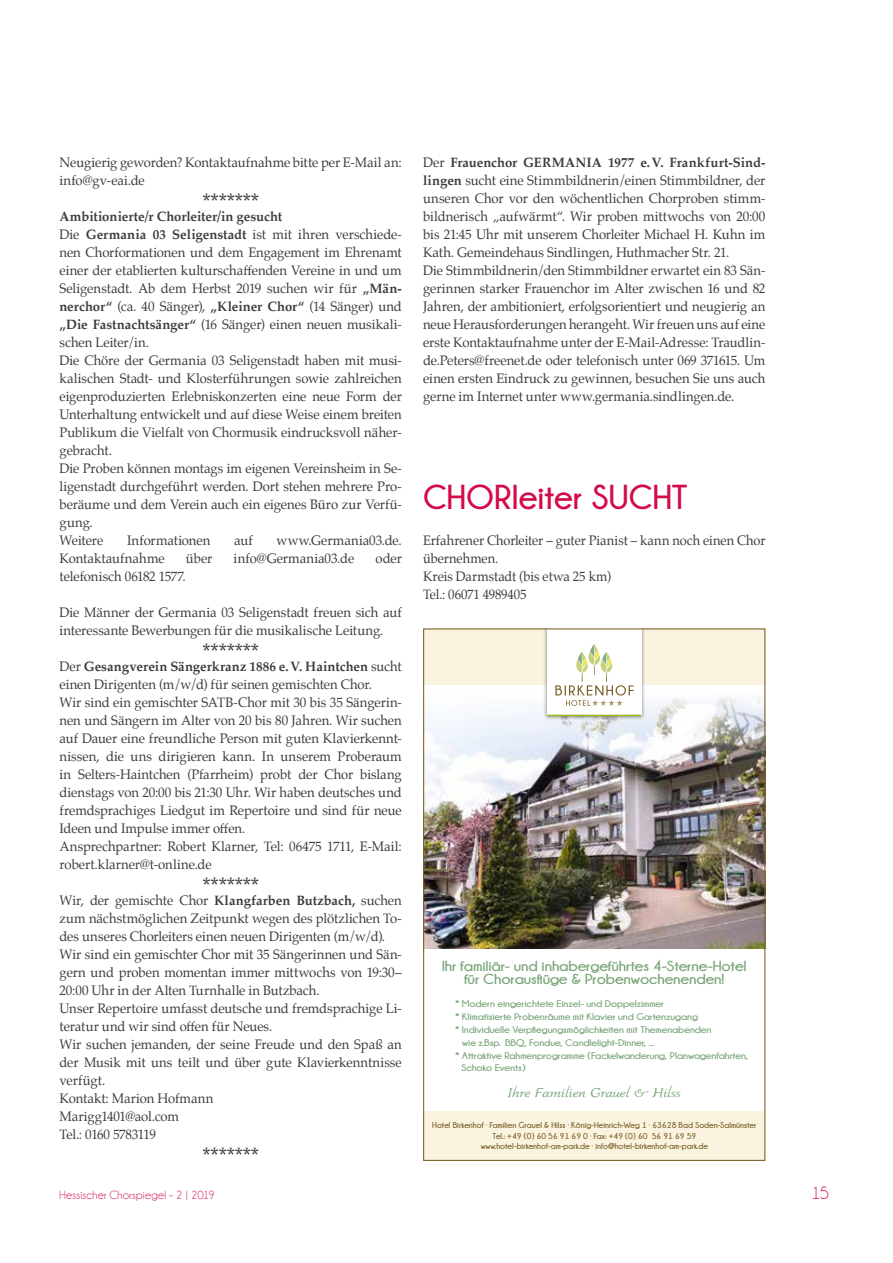
<style>
.page{position:relative;width:893px;height:1263px;background:#fff}
.page>*{position:absolute;margin:0;border:0;box-sizing:border-box;transform-origin:0 0}
.t1{font:700 34.5px "Champagne&Limousines";color:#d40b48}
.t2{font:22.5px "Palatino";color:#3c3c3b}
.t3{font:18px "Champagne&Limousines";color:#d40b48}
.t4{font:700 17.25px "Lake Informal";letter-spacing:-.01em;color:#78a577;scale:1.11 1}
.t5{font:700 14.55px/13.8px "Champagne&Limousines";letter-spacing:-.01em;color:#78a577;text-align:center;scale:1.11 1}
.t6{font:13.5px/18px "Palatino";letter-spacing:-.005em;color:#3c3c3b}
.t7{font:13.5px/18px "Palatino";letter-spacing:-.005em;color:#3c3c3b;scale:.95 1}
.t8{font:12px "Champagne&Limousines";letter-spacing:.02em;color:#d40b48}
.t9{font:700 9.6px "Champagne&Limousines";letter-spacing:-.01em;color:#78a577;scale:1.11 1}
.t10{font:700 8.55px/10.6px "Champagne&Limousines";color:#7a5e25;text-align:center}
.s1{font-weight:700}
</style>
<div class="page">
<img style="left:425px;top:697px;width:338px;height:252px">
<div style="left:423px;top:1111px;width:342px;height:49px;background:#f9f3e0"></div>
<div style="left:423px;top:628px;width:342px;height:57px;background:#f9f3e0"></div>
<div style="left:543px;top:628px;width:102px;height:92px;background:#000;opacity:.5"></div>
<div style="left:547px;top:628px;width:94px;height:88px;background:#fff"></div>
<svg style="left:555px;top:644px;width:78px;height:62px"></svg>
<hr style="left:547px;top:715px;width:94px;height:1px;background:#9ab419">
<div style="left:660px;top:760px;width:26px;height:8px;background:#000;opacity:.5"></div>
<svg style="left:661px;top:761px;width:22px;height:4px"></svg>
<p class="t6" style="left:60px;top:153px;width:344px">Neugierig geworden? Kontaktaufnahme bitte per E-Mail an: info@gv-eai.de</p>
<h2 class="t2" style="left:202px;top:184px;width:58px">*******</h2>
<p class="t6" style="left:60px;top:207px;width:344px"><span class="s1">Ambitionierte/r Chorleiter/in gesucht<br></span>Die <span class="s1">Germania 03 Seligenstadt</span> ist mit ihren verschiede&shy;nen Chorformationen und dem Engagement im Ehrenamt einer der etablierten kulturschaffenden Vereine in und um Seligenstadt. Ab dem Herbst 2019 suchen wir für <span class="s1">„Män&shy;nerchor“</span> (ca. 40 Sänger), <span class="s1">„Kleiner Chor“</span> (14 Sänger) und <span class="s1">„Die Fastnachtsänger“</span> (16 Sänger) einen neuen musikali&shy;schen Leiter/in.<br>Die Chöre der Germania 03 Seligenstadt haben mit musi&shy;kalischen Stadt- und Klosterführungen sowie zahlreichen eigenproduzierten Erlebniskonzerten eine neue Form der Unterhaltung entwickelt und auf diese Weise einem breiten Publikum die Vielfalt von Chormusik eindrucksvoll näher&shy;gebracht.<br>Die Proben können montags im eigenen Vereinsheim in Se&shy;ligenstadt durchgeführt werden. Dort stehen mehrere Pro&shy;beräume und dem Verein auch ein eigenes Büro zur Verfü&shy;gung.<br>Weitere</p>
<p class="t6" style="left:127px;top:531px;width:85px">Informationen</p>
<p class="t6" style="left:234px;top:531px;width:20px">auf</p>
<p class="t6" style="left:277px;top:531px;width:127px">www.Germania03.de.</p>
<p class="t6" style="left:60px;top:549px;width:107px">Kontaktaufnahme</p>
<p class="t6" style="left:186px;top:549px;width:28px">über</p>
<p class="t6" style="left:234px;top:549px;width:122px">info@Germania03.de</p>
<p class="t6" style="left:376px;top:549px;width:28px">oder</p>
<p class="t6" style="left:60px;top:567px;width:128px">telefonisch 06182 1577.</p>
<p class="t6" style="left:60px;top:603px;width:344px">Die Männer der Germania 03 Seligenstadt freuen sich auf interessante Bewerbungen für die musikalische Leitung.</p>
<h2 class="t2" style="left:202px;top:634px;width:58px">*******</h2>
<p class="t6" style="left:60px;top:657px;width:344px">Der <span class="s1">Gesangverein Sängerkranz 1886 e.V. Haintchen</span> sucht einen Dirigenten (m/w/d) für seinen gemischten Chor.<br>Wir sind ein gemischter SATB-Chor mit 30 bis 35 Sängerin&shy;nen und Sängern im Alter von 20 bis 80 Jahren. Wir suchen auf Dauer eine freundliche Person mit guten Klavierkennt&shy;nissen, die uns dirigieren kann. In unserem Proberaum in Selters-Haintchen (Pfarrheim) probt der Chor bislang dienstags von 20:00 bis 21:30 Uhr. Wir haben deutsches und fremdsprachiges Liedgut im Repertoire und sind für neue Ideen und Impulse immer offen.<br>Ansprechpartner: Robert Klarner, Tel: 06475 1711, E-Mail: robert.klarner@t-online.de</p>
<h2 class="t2" style="left:202px;top:868px;width:58px">*******</h2>
<p class="t6" style="left:60px;top:891px;width:344px">Wir, der gemischte Chor <span class="s1">Klangfarben Butzbach,</span> suchen zum nächstmöglichen Zeitpunkt wegen des plötzlichen To&shy;des unseres Chorleiters einen neuen Dirigenten (m/w/d).<br>Wir sind ein gemischter Chor mit 35 Sängerinnen und Sän&shy;gern und proben momentan immer mittwochs von 19:30– 20:00 Uhr in der Alten Turnhalle in Butzbach.<br>Unser Repertoire umfasst deutsche und fremdsprachige Li&shy;teratur und wir sind offen für Neues.<br>Wir suchen jemanden, der seine Freude und den Spaß an der Musik mit uns teilt und über gute Klavierkenntnisse verfügt.<br>Kontakt: Marion Hofmann<br>Marigg1401@aol.com<br>Tel.: 0160 5783119</p>
<h2 class="t2" style="left:202px;top:1138px;width:58px">*******</h2>
<p class="t6" style="left:423px;top:153px;width:344px">Der <span class="s1">Frauenchor GERMANIA 1977 e.V. Frankfurt-Sind&shy;lingen</span> sucht eine Stimmbildnerin/einen Stimmbildner, der unseren Chor vor den wöchentlichen Chorproben stimm&shy;bildnerisch „aufwärmt“. Wir proben mittwochs von 20:00 bis 21:45 Uhr mit unserem Chorleiter Michael H. Kuhn im Kath. Gemeindehaus Sindlingen, Huthmacher Str. 21.<br>Die Stimmbildnerin/den Stimmbildner erwartet ein 83 Sän&shy;gerinnen starker Frauenchor im Alter zwischen 16 und 82<br>Jahren, der ambitioniert, erfolgsorientiert und neugierig an neue Herausforderungen herangeht. Wir freuen uns auf eine erste Kontaktaufnahme unter der E-Mail-Adresse: Traudlin&shy;de.Peters@freenet.de oder telefonisch unter 069 371615. Um einen ersten Eindruck zu gewinnen, besuchen Sie uns auch gerne im Internet unter www.germania.sindlingen.de.</p>
<h1 class="t1" style="left:423px;top:478px;width:266px">CHORleiter SUCHT</h1>
<p class="t7" style="left:423px;top:531px;width:362px">Erfahrener Chorleiter – guter Pianist – kann noch einen Chor übernehmen.<br>Kreis Darmstadt (bis etwa 25 km)<br>Tel.: 06071 4989405</p>
<p class="t5" style="left:442px;top:958px;width:276px">Ihr familiär- und inhabergeführtes 4-Sterne-Hotel für Chorausflüge &amp; Probenwochenenden!</p>
<p class="t9" style="left:455px;top:999px;width:190px">* Modern eingerichtete Einzel- und Doppelzimmer</p>
<p class="t9" style="left:455px;top:1011px;width:220px">* Klimatisierte Probenräume mit Klavier und Gartenzugang</p>
<p class="t9" style="left:455px;top:1024px;width:233px">* Individuelle Verpflegungsmöglichkeiten mit Themenabenden</p>
<p class="t9" style="left:462px;top:1037px;width:175px">wie z.Bsp. BBQ, Fondue, Candlelight-Dinner, ...</p>
<p class="t9" style="left:455px;top:1050px;width:266px">* Attraktive Rahmenprogramme (Fackelwanderung, Planwagenfahrten,</p>
<p class="t9" style="left:461px;top:1063px;width:59px">Schoko Events)</p>
<p class="t4" style="left:507px;top:1084px;width:158px">Ihre Familien Grauel &amp; Hilss</p>
<p class="t10" style="left:432px;top:1120px;width:326px">Hotel Birkenhof · Familien Grauel &amp; Hilss · König-Heinrich-Weg 1 · 63628 Bad Soden-Salmünster<br>Tel.: +49 (0) 60 56 91 69 0 · Fax: +49 (0) 60 56 91 69 59<br>www.hotel-birkenhof-am-park.de · info@hotel-birkenhof-am-park.de</p>
<p class="t8" style="left:60px;top:1189px;width:157px">Hessischer Chorspiegel – 2 | 2019</p>
<h3 class="t3" style="left:811px;top:1184px;width:19px">15</h3>
</div>
